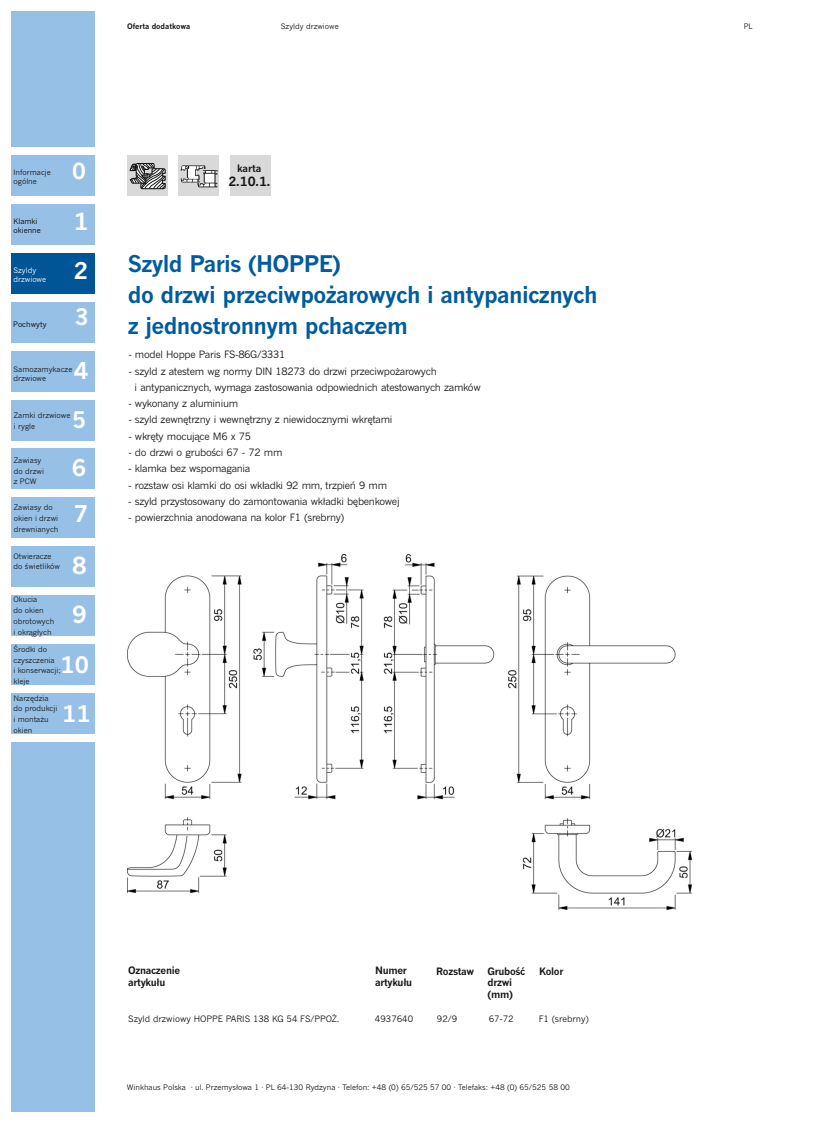
<style>
.page{position:relative;width:820px;height:1123px;background:#fff}
.page>*{position:absolute;margin:0;border:0;box-sizing:border-box;transform-origin:0 0}
.t1{font:700 23.12px "News Gothic CE";color:#fff}
.t2{font:700 23px/49.5px "News Gothic CE";color:#fff}
.t3{font:700 22.88px "News Gothic CE";color:#fff}
.t4{font:700 22.62px/45.9px "News Gothic CE";color:#fff}
.t5{font:700 22.5px/30.9px "News Gothic CE";letter-spacing:-.03em;color:#005c9e}
.t6{font:700 22.5px "News Gothic CE";color:#fff}
.t7{font:700 22.38px "News Gothic CE";color:#fff}
.t8{font:700 22.25px "News Gothic CE";color:#fff}
.t9{font:700 21.62px "News Gothic CE";color:#fff}
.t10{font:700 12.5px "News Gothic CE";color:#151616}
.t11{font:10px/16.4px "News Gothic CE";letter-spacing:-.03em;color:#151616}
.t12{font:700 10px/11.9px "News Gothic CE";letter-spacing:-.03em;color:#151616}
.t13{font:8.75px "News Gothic CE";color:#151616}
.t14{font:7.5px/10.9px "News Gothic CE";color:#151616}
.t15{font:7.5px/9.1px "News Gothic CE";color:#000}
.t16{font:700 7.5px "News Gothic CE";color:#151616}
.t17{font:7.5px/9.1px "News Gothic CE";color:#fff}
</style>
<div class="page">
<div style="left:230px;top:155px;width:40px;height:41px;background:#d9d9da"></div>
<img style="left:128px;top:555px;width:563px;height:355px">
<div style="left:178px;top:155px;width:41px;height:41px;background:#d9d9da"></div>
<svg style="left:180px;top:165px;width:38px;height:22px"></svg>
<div style="left:11px;top:742px;width:84px;height:369px;background:#96c0e6"></div>
<div style="left:11px;top:693px;width:84px;height:41px;background:#96c0e6"></div>
<div style="left:11px;top:644px;width:84px;height:41px;background:#96c0e6"></div>
<div style="left:11px;top:595px;width:84px;height:41px;background:#96c0e6"></div>
<div style="left:11px;top:546px;width:84px;height:41px;background:#96c0e6"></div>
<div style="left:11px;top:497px;width:84px;height:41px;background:#96c0e6"></div>
<div style="left:11px;top:448px;width:84px;height:41px;background:#96c0e6"></div>
<div style="left:11px;top:400px;width:84px;height:40px;background:#96c0e6"></div>
<div style="left:11px;top:351px;width:84px;height:40px;background:#96c0e6"></div>
<div style="left:11px;top:302px;width:84px;height:41px;background:#96c0e6"></div>
<div style="left:11px;top:253px;width:84px;height:41px;background:#005596"></div>
<div style="left:11px;top:204px;width:84px;height:41px;background:#96c0e6"></div>
<div style="left:11px;top:155px;width:84px;height:41px;background:#96c0e6"></div>
<div style="left:11px;top:11px;width:84px;height:136px;background:#96c0e6"></div>
<div style="left:127px;top:155px;width:41px;height:41px;background:#d9d9da"></div>
<svg style="left:129px;top:163px;width:37px;height:27px"></svg>
<p class="t16" style="left:127px;top:23px;width:65px">Oferta dodatkowa</p>
<p class="t14" style="left:281px;top:22px;width:59px">Szyldy drzwiowe</p>
<p class="t14" style="left:744px;top:22px;width:10px">PL</p>
<h3 class="t9" style="left:72px;top:163px;width:15px">0</h3>
<h1 class="t1" style="left:74px;top:212px;width:16px">1</h1>
<h3 class="t6" style="left:74px;top:262px;width:16px">2</h3>
<h3 class="t7" style="left:75px;top:308px;width:16px">3</h3>
<h3 class="t3" style="left:74px;top:362px;width:16px">4</h3>
<h3 class="t7" style="left:72px;top:411px;width:16px">5</h3>
<h3 class="t4" style="left:72px;top:447px;width:18px">6<br>7</h3>
<h2 class="t2" style="left:72px;top:543px;width:16px">8<br>9</h2>
<h3 class="t8" style="left:61px;top:656px;width:30px">10</h3>
<h3 class="t6" style="left:62px;top:704px;width:30px">11</h3>
<p class="t14" style="left:14px;top:169px;width:39px;line-height:9.1px">Informacje ogólne</p>
<p class="t15" style="left:14px;top:217px;width:29px">Klamki okienne</p>
<p class="t17" style="left:14px;top:266px;width:34px">Szyldy drzwiowe</p>
<p class="t15" style="left:13px;top:320px;width:35px">Pochwyty</p>
<p class="t14" style="left:14px;top:366px;width:60px;line-height:9.1px">Samozamykacze drzwiowe</p>
<p class="t14" style="left:14px;top:411px;width:58px">Zamki drzwiowe i rygle</p>
<p class="t14" style="left:14px;top:455px;width:32px">Zawiasy do drzwi z PCW</p>
<p class="t14" style="left:14px;top:503px;width:46px">Zawiasy do okien i drzwi drewnianych</p>
<p class="t14" style="left:14px;top:553px;width:48px;line-height:9.1px">Otwieracze do świetlików</p>
<p class="t14" style="left:14px;top:595px;width:42px">Okucia<br>do okien obrotowych i okrągłych</p>
<p class="t14" style="left:14px;top:644px;width:49px">Środki do czyszczenia<br>i konserwacji; kleje</p>
<p class="t14" style="left:14px;top:693px;width:45px">Narzędzia do produkcji i montażu okien</p>
<p class="t12" style="left:237px;top:163px;width:26px">karta</p>
<p class="t10" style="left:228px;top:177px;width:43px">2.10.1.</p>
<h3 class="t5" style="left:128px;top:250px;width:471px">Szyld Paris (HOPPE)<br>do drzwi przeciwpożarowych i antypanicznych z jednostronnym pchaczem</h3>
<p class="t11" style="left:128px;top:347px;width:158px">- model Hoppe Paris FS-86G/3331</p>
<p class="t11" style="left:135px;top:364px;width:348px;text-indent:-6px">- szyld z atestem wg normy DIN 18273 do drzwi przeciwpożarowych<br>i antypanicznych, wymaga zastosowania odpowiednich atestowanych zamków</p>
<p class="t11" style="left:128px;top:396px;width:111px">- wykonany z aluminium</p>
<p class="t11" style="left:128px;top:413px;width:266px">- szyld zewnętrzny i wewnętrzny z niewidocznymi wkrętami</p>
<p class="t11" style="left:128px;top:429px;width:124px">- wkręty mocujące M6 x 75</p>
<p class="t11" style="left:128px;top:445px;width:156px">- do drzwi o grubości 67 - 72 mm</p>
<p class="t11" style="left:128px;top:461px;width:124px">- klamka bez wspomagania</p>
<p class="t11" style="left:128px;top:478px;width:260px">- rozstaw osi klamki do osi wkładki 92 mm, trzpień 9 mm</p>
<p class="t11" style="left:128px;top:494px;width:273px">- szyld przystosowany do zamontowania wkładki bębenkowej</p>
<p class="t11" style="left:128px;top:510px;width:217px">- powierzchnia anodowana na kolor F1 (srebrny)</p>
<p class="t12" style="left:128px;top:965px;width:53px">Oznaczenie artykułu</p>
<p class="t12" style="left:375px;top:966px;width:39px">Numer artykułu</p>
<p class="t12" style="left:436px;top:966px;width:39px">Rozstaw</p>
<p class="t12" style="left:487px;top:966px;width:39px">Grubość drzwi (mm)</p>
<p class="t12" style="left:539px;top:966px;width:26px">Kolor</p>
<p class="t13" style="left:128px;top:1015px;width:212px">Szyld drzwiowy HOPPE PARIS 138 KG 54 FS/PPOŻ.</p>
<p class="t13" style="left:375px;top:1015px;width:40px">4937640</p>
<p class="t13" style="left:437px;top:1015px;width:22px">92/9</p>
<p class="t13" style="left:489px;top:1015px;width:26px">67-72</p>
<p class="t13" style="left:539px;top:1015px;width:52px">F1 (srebrny)</p>
<p class="t14" style="left:127px;top:1083px;width:444px">Winkhaus Polska · ul. Przemysłowa 1 · PL 64-130 Rydzyna · Telefon: +48 (0) 65/525 57 00 · Telefaks: +48 (0) 65/525 58 00</p>
</div>
